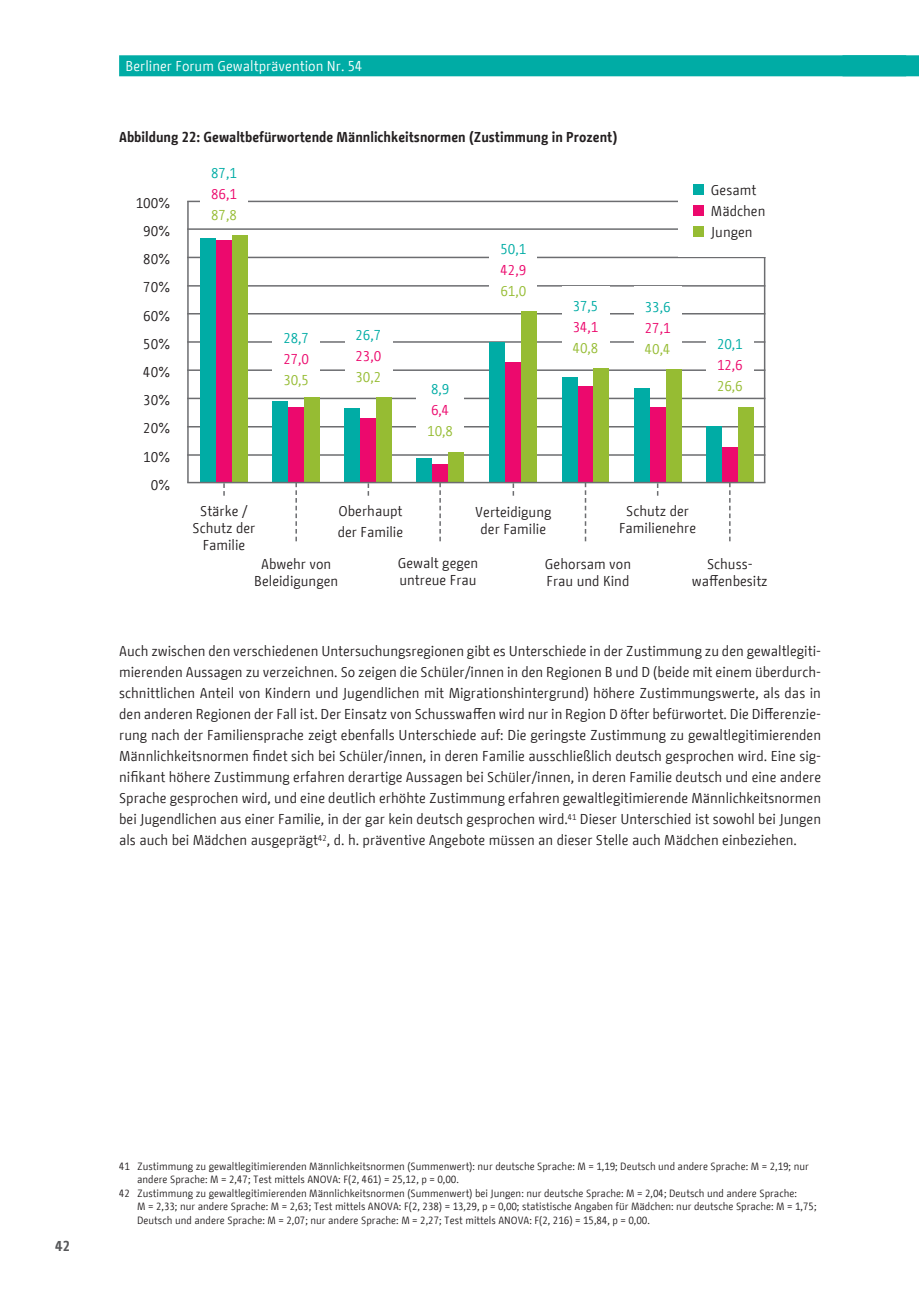
<style>
.page{position:relative;width:919px;height:1289px;background:#fff}
.page>*{position:absolute;margin:0;border:0;box-sizing:border-box;transform-origin:0 0}
.t1{font:14.25px/21px "BMF Change";color:#231f20;text-align:center}
.t2{font:700 14.25px "BMF Change";color:#231f20}
.t3{font:14.25px "BMF Change";color:#fff}
.t4{font:14.25px "BMF Change";color:#96bc33}
.t5{font:14.25px "BMF Change";color:#00aca5}
.t6{font:14.25px "BMF Change";color:#ec096d}
.t7{font:700 14.25px "BMF Change";color:#57585a}
.t8{font:10.5px "BMF Change";color:#231f20}
</style>
<div class="page">
<div style="left:852px;top:55px;width:66px;height:21px;background:#00aca5"></div>
<div style="left:130px;top:55px;width:765px;height:21px;background:#00aca5"></div>
<hr style="left:187px;top:228px;width:578px;height:2px;background:#6c6d70">
<hr style="left:187px;top:257px;width:578px;height:1px;background:#6c6d70">
<hr style="left:187px;top:285px;width:578px;height:1px;background:#6c6d70">
<hr style="left:187px;top:313px;width:578px;height:1px;background:#6c6d70">
<hr style="left:187px;top:341px;width:578px;height:2px;background:#6c6d70">
<hr style="left:187px;top:369px;width:578px;height:2px;background:#6c6d70">
<hr style="left:187px;top:397px;width:578px;height:2px;background:#6c6d70">
<hr style="left:187px;top:426px;width:578px;height:1px;background:#6c6d70">
<hr style="left:187px;top:454px;width:578px;height:2px;background:#6c6d70">
<hr style="left:187px;top:201px;width:2px;height:281px;background:#6c6d70">
<hr style="left:763px;top:201px;width:2px;height:281px;background:#6c6d70">
<div style="left:200px;top:238px;width:16px;height:244px;background:#00aca5"></div>
<div style="left:272px;top:401px;width:16px;height:81px;background:#00aca5"></div>
<div style="left:344px;top:407px;width:16px;height:75px;background:#00aca5"></div>
<div style="left:416px;top:458px;width:16px;height:24px;background:#00aca5"></div>
<div style="left:489px;top:342px;width:16px;height:140px;background:#00aca5"></div>
<div style="left:561px;top:377px;width:16px;height:105px;background:#00aca5"></div>
<div style="left:633px;top:388px;width:16px;height:94px;background:#00aca5"></div>
<div style="left:706px;top:426px;width:15px;height:56px;background:#00aca5"></div>
<div style="left:216px;top:240px;width:16px;height:242px;background:#ec096d"></div>
<div style="left:288px;top:406px;width:16px;height:76px;background:#ec096d"></div>
<div style="left:360px;top:418px;width:16px;height:64px;background:#ec096d"></div>
<div style="left:432px;top:464px;width:16px;height:18px;background:#ec096d"></div>
<div style="left:505px;top:362px;width:16px;height:120px;background:#ec096d"></div>
<div style="left:577px;top:386px;width:16px;height:96px;background:#ec096d"></div>
<div style="left:649px;top:406px;width:16px;height:76px;background:#ec096d"></div>
<div style="left:721px;top:446px;width:16px;height:36px;background:#ec096d"></div>
<div style="left:232px;top:235px;width:16px;height:247px;background:#96bc33"></div>
<div style="left:304px;top:397px;width:16px;height:85px;background:#96bc33"></div>
<div style="left:376px;top:397px;width:16px;height:85px;background:#96bc33"></div>
<div style="left:448px;top:452px;width:16px;height:30px;background:#96bc33"></div>
<div style="left:521px;top:311px;width:16px;height:171px;background:#96bc33"></div>
<div style="left:593px;top:368px;width:16px;height:114px;background:#96bc33"></div>
<div style="left:665px;top:369px;width:16px;height:113px;background:#96bc33"></div>
<div style="left:737px;top:407px;width:16px;height:75px;background:#96bc33"></div>
<div style="left:272px;top:316px;width:48px;height:70px;background:#fff"></div>
<div style="left:345px;top:316px;width:48px;height:70px;background:#fff"></div>
<div style="left:416px;top:373px;width:48px;height:67px;background:#fff"></div>
<div style="left:489px;top:230px;width:48px;height:74px;background:#fff"></div>
<div style="left:561px;top:286px;width:48px;height:74px;background:#fff"></div>
<div style="left:633px;top:286px;width:48px;height:74px;background:#fff"></div>
<div style="left:706px;top:321px;width:47px;height:76px;background:#fff"></div>
<hr style="left:187px;top:201px;width:578px;height:1px;background:#6c6d70">
<hr style="left:187px;top:482px;width:578px;height:1px;background:#6c6d70">
<div style="left:200px;top:141px;width:48px;height:82px;background:#fff"></div>
<svg style="left:295px;top:483px;width:2px;height:58px"></svg>
<svg style="left:439px;top:483px;width:2px;height:58px"></svg>
<svg style="left:584px;top:483px;width:2px;height:58px"></svg>
<svg style="left:729px;top:483px;width:1px;height:58px"></svg>
<svg style="left:223px;top:483px;width:2px;height:12px"></svg>
<svg style="left:367px;top:483px;width:2px;height:12px"></svg>
<svg style="left:512px;top:483px;width:2px;height:12px"></svg>
<div style="left:678px;top:180px;width:104px;height:77px;background:#fff"></div>
<div style="left:692px;top:185px;width:11px;height:10px;background:#00aca5"></div>
<div style="left:692px;top:205px;width:11px;height:11px;background:#ec096d"></div>
<div style="left:692px;top:226px;width:11px;height:11px;background:#96bc33"></div>
<p class="t3" style="left:125px;top:56px;width:239px">Berliner Forum Gewaltprävention Nr. 54</p>
<p class="t2" style="left:119px;top:126px;width:499px">Abbildung 22: Gewaltbefürwortende Männlichkeitsnormen (Zustimmung in Prozent)</p>
<p class="t1" style="left:136px;top:189px;width:35px;line-height:28.2px;text-align:right">100%<br>90%<br>80%<br>70%<br>60%<br>50%<br>40%<br>30%<br>20%<br>10%<br>0%</p>
<p class="t5" style="left:211px;top:162px;width:27px">87,1</p>
<p class="t6" style="left:211px;top:183px;width:27px">86,1</p>
<p class="t4" style="left:211px;top:204px;width:27px">87,8</p>
<p class="t5" style="left:283px;top:328px;width:27px">28,7</p>
<p class="t6" style="left:283px;top:349px;width:27px">27,0</p>
<p class="t4" style="left:283px;top:370px;width:27px">30,5</p>
<p class="t5" style="left:355px;top:324px;width:27px">26,7</p>
<p class="t6" style="left:355px;top:345px;width:27px">23,0</p>
<p class="t4" style="left:355px;top:366px;width:27px">30,2</p>
<p class="t5" style="left:431px;top:378px;width:20px">8,9</p>
<p class="t6" style="left:431px;top:400px;width:20px">6,4</p>
<p class="t4" style="left:427px;top:421px;width:27px">10,8</p>
<p class="t5" style="left:500px;top:239px;width:27px">50,1</p>
<p class="t6" style="left:500px;top:260px;width:27px">42,9</p>
<p class="t4" style="left:500px;top:281px;width:27px">61,0</p>
<p class="t5" style="left:572px;top:295px;width:27px">37,5</p>
<p class="t6" style="left:572px;top:316px;width:27px">34,1</p>
<p class="t4" style="left:572px;top:337px;width:27px">40,8</p>
<p class="t1" style="left:711px;top:179px;width:56px;text-align:left">Gesamt<br>Mädchen<br>Jungen</p>
<p class="t5" style="left:644px;top:297px;width:27px">33,6</p>
<p class="t6" style="left:644px;top:318px;width:27px">27,1</p>
<p class="t4" style="left:644px;top:339px;width:27px">40,4</p>
<p class="t5" style="left:717px;top:333px;width:27px">20,1</p>
<p class="t6" style="left:717px;top:354px;width:27px">12,6</p>
<p class="t4" style="left:717px;top:375px;width:27px">26,6</p>
<p class="t1" style="left:193px;top:502px;width:64px;line-height:17.1px">Stärke /<br>Schutz der<br>Familie</p>
<p class="t1" style="left:337px;top:500px;width:67px;text-align:left">Oberhaupt der Familie</p>
<p class="t1" style="left:397px;top:554px;width:82px;line-height:17.1px;text-align:left">Gewalt gegen untreue Frau</p>
<p class="t1" style="left:619px;top:502px;width:79px;line-height:17.1px">Schutz der<br>Familienehre</p>
<p class="t1" style="left:691px;top:555px;width:77px;line-height:17.1px">Schuss&shy;waffenbesitz</p>
<p class="t1" style="left:475px;top:503px;width:78px;line-height:17.1px">Verteidigung der Familie</p>
<p class="t1" style="left:545px;top:555px;width:88px;line-height:17.1px;text-align:left">Gehorsam von<br>Frau und Kind</p>
<p class="t1" style="left:254px;top:555px;width:86px;line-height:17.1px">Abwehr von<br>Beleidigungen</p>
<p class="t1" style="left:119px;top:641px;width:703px;text-align:justify">Auch zwischen den verschiedenen Untersuchungsregionen gibt es Unterschiede in der Zustimmung zu den gewaltlegiti&shy;mierenden Aussagen zu verzeichnen. So zeigen die Schüler/innen in den Regionen B und D (beide mit einem überdurch&shy;schnittlichen Anteil von Kindern und Jugendlichen mit Migrationshintergrund) höhere Zustimmungswerte, als das in den anderen Regionen der Fall ist. Der Einsatz von Schusswaffen wird nur in Region D öfter befürwortet. Die Differenzie&shy;rung nach der Familiensprache zeigt ebenfalls Unterschiede auf: Die geringste Zustimmung zu gewaltlegitimierenden Männlichkeitsnormen findet sich bei Schüler/innen, in deren Familie ausschließlich deutsch gesprochen wird. Eine sig&shy;nifikant höhere Zustimmung erfahren derartige Aussagen bei Schüler/innen, in deren Familie deutsch und eine andere Sprache gesprochen wird, und eine deutlich erhöhte Zustimmung erfahren gewaltlegitimierende Männlichkeitsnormen bei Jugendlichen aus einer Familie, in der gar kein deutsch gesprochen wird.<sup>41</sup> Dieser Unterschied ist sowohl bei Jungen als auch bei Mädchen ausgeprägt<sup>42</sup>, d. h. präventive Angebote müssen an dieser Stelle auch Mädchen einbeziehen.</p>
<p class="t7" style="left:55px;top:1235px;width:16px">42</p>
<p class="t8" style="left:119px;top:1158px;width:691px">41 Zustimmung zu gewaltlegitimierenden Männlichkeitsnormen (Summenwert): nur deutsche Sprache: M = 1,19; Deutsch und andere Sprache: M = 2,19; nur</p>
<p class="t8" style="left:137px;top:1171px;width:323px">andere Sprache: M = 2,47; Test mittels ANOVA: F(2, 461) = 25,12, p = 0,00.</p>
<p class="t8" style="left:119px;top:1185px;width:679px">42 Zustimmung zu gewaltlegitimierenden Männlichkeitsnormen (Summenwert) bei Jungen: nur deutsche Sprache: M = 2,04; Deutsch und andere Sprache:</p>
<p class="t8" style="left:137px;top:1198px;width:680px">M = 2,33; nur andere Sprache: M = 2,63; Test mittels ANOVA: F(2, 238) = 13,29, p = 0,00; statistische Angaben für Mädchen: nur deutsche Sprache: M = 1,75;</p>
<p class="t8" style="left:137px;top:1212px;width:514px">Deutsch und andere Sprache: M = 2,07; nur andere Sprache: M = 2,27; Test mittels ANOVA: F(2, 216) = 15,84, p = 0,00.</p>
</div>
